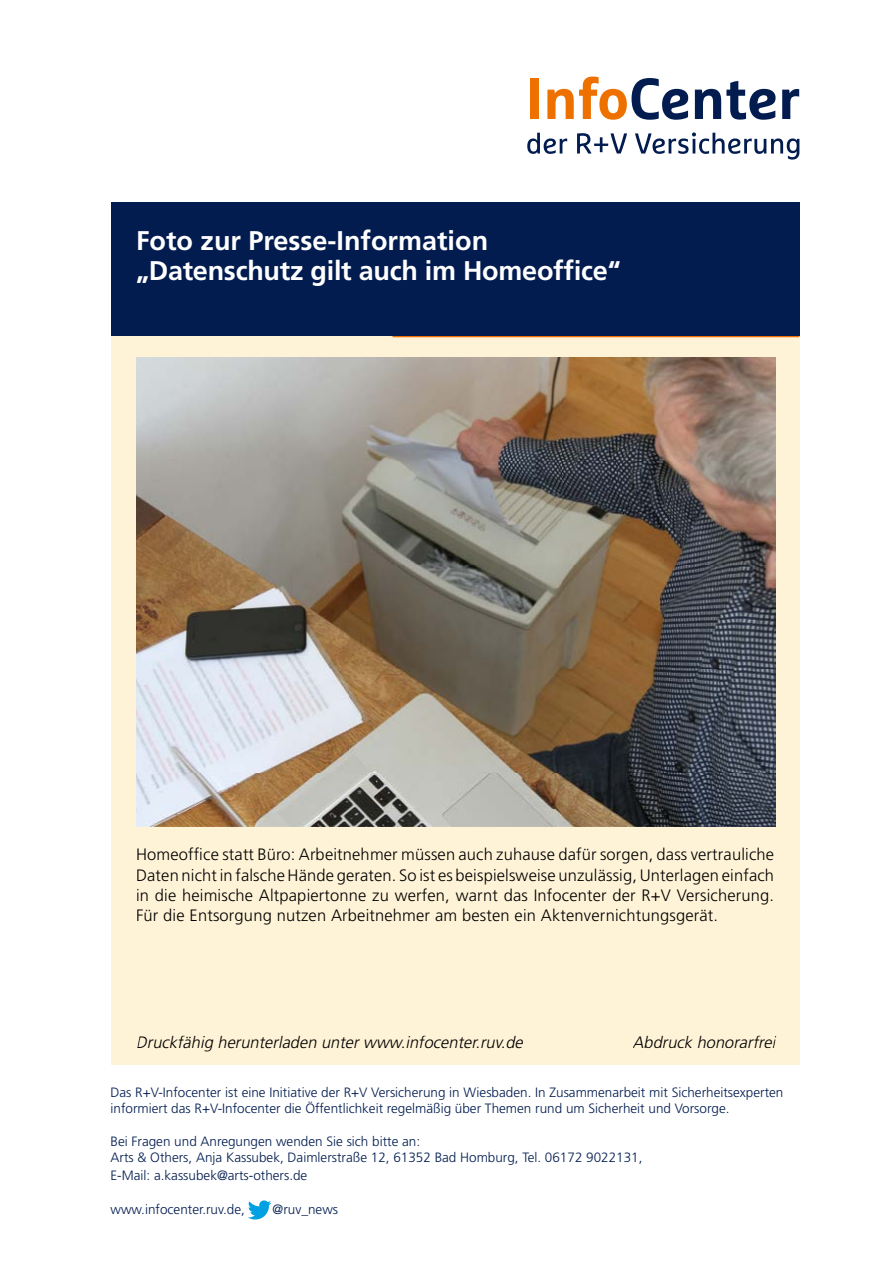
<style>
.page{position:relative;width:893px;height:1263px;background:#fff}
.page>*{position:absolute;margin:0;border:0;box-sizing:border-box;transform-origin:0 0}
.t1{font:700 27px/30px "Frutiger";letter-spacing:-.01em;color:#fff}
.t2{font:300 16.5px/20.2px "Frutiger";letter-spacing:.01em;color:#000;text-align:justify}
.t3{font:italic 300 16.5px "Frutiger";color:#000}
.t4{font:300 13.5px/16.2px "Frutiger";color:#021c4f}
</style>
<div class="page">
<div style="left:111px;top:328px;width:688px;height:737px;background:#fff3d7"></div>
<hr style="left:392px;top:336px;width:407px;height:1px;background:#ee7100">
<div style="left:111px;top:203px;width:688px;height:133px;background:#021c4f"></div>
<img style="left:136px;top:357px;width:639px;height:469px">
<div style="left:530px;top:79px;width:9px;height:40px;background:#ee7100"></div>
<svg style="left:547px;top:77px;width:141px;height:43px"></svg>
<svg style="left:695px;top:81px;width:80px;height:39px"></svg>
<svg style="left:782px;top:89px;width:17px;height:30px"></svg>
<svg style="left:527px;top:133px;width:40px;height:21px"></svg>
<svg style="left:577px;top:133px;width:50px;height:21px"></svg>
<svg style="left:635px;top:132px;width:164px;height:28px"></svg>
<svg style="left:248px;top:1200px;width:23px;height:19px"></svg>
<h1 class="t1" style="left:136px;top:225px;width:486px">Foto zur Presse-Information „Datenschutz gilt auch im Homeoffice“</h1>
<p class="t2" style="left:136px;top:844px;width:640px">Homeoffice statt Büro: Arbeitnehmer müssen auch zuhause dafür sorgen, dass vertrauliche Daten nicht in falsche Hände geraten. So ist es beispielsweise unzulässig, Unterlagen einfach in die heimische Altpapiertonne zu werfen, warnt das Infocenter der R+V Versicherung.<br>Für die Entsorgung nutzen Arbeitnehmer am besten ein Aktenvernichtungsgerät.</p>
<p class="t3" style="left:136px;top:1033px;width:392px">Druckfähig herunterladen unterwww.infocenter.ruv.de</p>
<p class="t3" style="left:633px;top:1033px;width:148px">Abdruck honorarfrei</p>
<p class="t4" style="left:111px;top:1084px;width:674px">Das R+V-Infocenter ist eine Initiative der R+V Versicherung in Wiesbaden. In Zusammenarbeit mit Sicherheitsexperten informiert das R+V-Infocenter die Öffentlichkeit regelmäßig über Themen rund um Sicherheit und Vorsorge.</p>
<p class="t4" style="left:111px;top:1133px;width:533px">Bei Fragen und Anregungen wenden Sie sich bitte an:<br>Arts &amp; Others, Anja Kassubek, Daimlerstraße 12, 61352 Bad Homburg, Tel. 06172 9022131,</p>
<p class="t4" style="left:111px;top:1167px;width:198px">E-Mail: a.kassubek@arts-others.de</p>
<p class="t4" style="left:111px;top:1201px;width:136px">www.infocenter.ruv.de,</p>
<p class="t4" style="left:273px;top:1201px;width:67px">@ruv_news</p>
</div>
